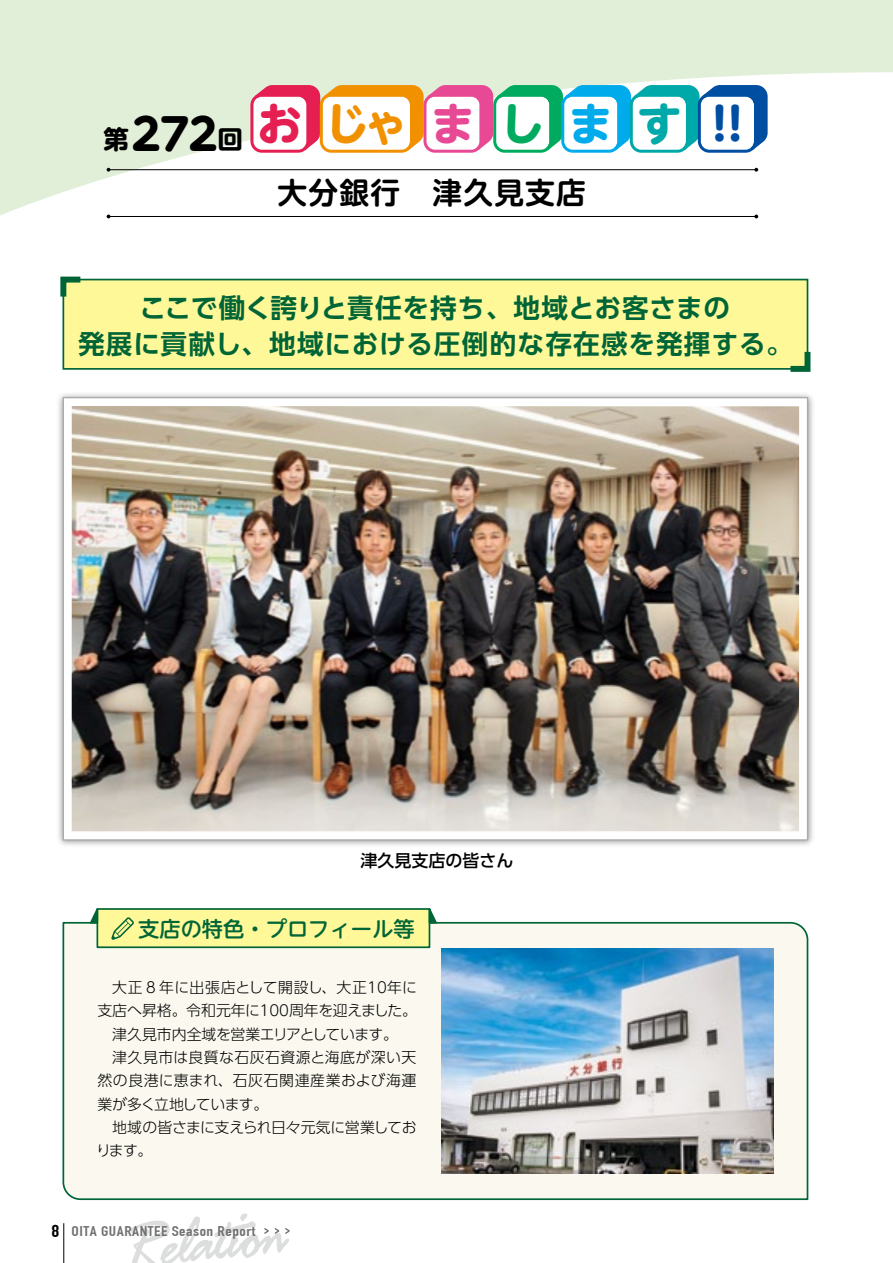
<style>
.page{position:relative;width:893px;height:1263px;background:#fff}
.page>*{position:absolute;margin:0;border:0;box-sizing:border-box;transform-origin:0 0}
.t1{font:700 44.7px "UD Shin M Go Pro";letter-spacing:.525em;color:#f29100}
.t2{font:700 43.35px "UD Shin M Go Pro";color:#000}
.t3{font:700 29.7px "UD Shin M Go Pro De";letter-spacing:.04em;color:#000}
.t4{font:700 26.55px/36.2px "UD Shin Go Pro De";letter-spacing:.035em;color:#006536;text-align:center}
.t5{font:500 21.3px "UD Shin M Go Pro";color:#006536}
.t6{font:500 16.95px "UD Shin Go Pro";color:#000}
.t7{font:300 14.85px/23.4px "UD Shin Go Pro";color:#000}
.t8{font:700 13.8px "DIN Condensed";letter-spacing:.03em;color:#727171;scale:1.25 1}
.s1{font-size:25.5px}
.s2{color:#e61f53}
.s3{color:#e84994}
.s4{color:#00ab5f}
.s5{color:#00abeb}
.s6{color:#00a9a9}
.s7{color:#004ea2}
.s8{font-size:16.95px;color:#000}
</style>
<div class="page">
<svg style="left:0;top:0;width:893px;height:219px;fill:#e1efd8"></svg>
<div style="left:62px;top:921px;width:747px;height:280px;background:#faf8ef"></div>
<div style="left:97px;top:909px;width:332px;height:38px;background:#fff899"></div>
<div style="left:97px;top:908px;width:333px;height:40px;border:2px solid #006536"></div>
<svg style="left:88px;top:908px;width:12px;height:16px"></svg>
<svg style="left:427px;top:908px;width:12px;height:16px"></svg>
<div style="left:63px;top:280px;width:744px;height:89px;background:#fff899"></div>
<div style="left:63px;top:279px;width:745px;height:91px;border:2px solid #006536"></div>
<svg style="left:60px;top:276px;width:26px;height:27px"></svg>
<svg style="left:784px;top:346px;width:27px;height:26px"></svg>
<img style="left:58px;top:394px;width:755px;height:452px">
<div style="left:63px;top:398px;width:744px;height:442px;background:#fff"></div>
<svg style="left:250px;top:85px;width:518px;height:68px"></svg>
<img style="left:72px;top:406px;width:727px;height:425px">
<img style="left:441px;top:948px;width:333px;height:226px">
<svg style="left:111px;top:917px;width:23px;height:23px"></svg>
<hr style="left:108px;top:169px;width:648px;height:1px;background:#000">
<svg style="left:754px;top:168px;width:4px;height:4px"></svg>
<hr style="left:108px;top:216px;width:648px;height:1px;background:#000">
<hr style="left:63px;top:1223px;width:1px;height:40px;background:#000">
<svg style="left:131px;top:1214px;width:159px;height:49px"></svg>
<h2 class="t2" style="left:104px;top:99px;width:141px"><span class="s1">第</span>272<span class="s1">回</span></h2>
<h1 class="t1" style="left:257px;top:88px;width:487px"><span class="s2">お</span>じゃ<span class="s3">ま</span><span class="s4">し</span><span class="s5">ま</span><span class="s6">す</span> <span class="s7">!!</span></h1>
<h3 class="t3" style="left:278px;top:169px;width:310px">大分銀行　津久見支店</h3>
<h3 class="t4" style="left:78px;top:289px;width:716px">ここで働く誇りと責任を持ち、地域とお客さまの<br>発展に貢献し、地域における圧倒的な存在感を発揮する。</h3>
<p class="t6" style="left:360px;top:847px;width:155px">津久見支店の皆さん</p>
<h3 class="t5" style="left:138px;top:911px;width:278px">支店の特色・プロフィール等</h3>
<p class="t7" style="left:96px;top:975px;width:322px">　大正８年に出張店として開設し、大正10年に支店へ昇格。令和元年に100周年を迎えました。　津久見市内全域を営業エリアとしています。<br>　津久見市は良質な石灰石資源と海底が深い天然の良港に恵まれ、石灰石関連産業および海運業が多く立地しています。<br>　地域の皆さまに支えられ日々元気に営業しております。</p>
<p class="t8" style="left:52px;top:1223px;width:165px"><span class="s8">8</span> OITA GUARANTEE Season Report</p>
</div>
